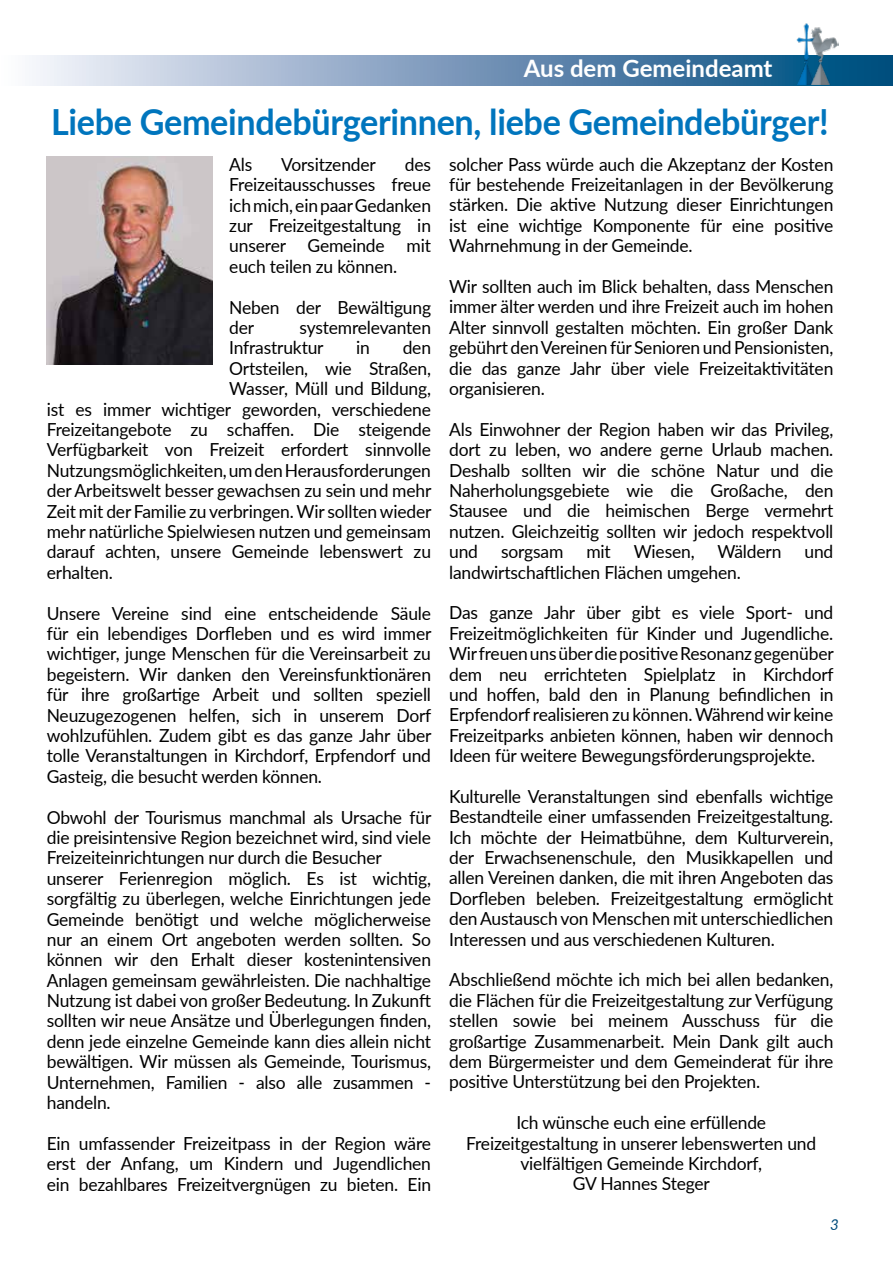
<style>
.page{position:relative;width:893px;height:1263px;background:#fff}
.page>*{position:absolute;margin:0;border:0;box-sizing:border-box;transform-origin:0 0}
.t1{font:700 36px "Lato";letter-spacing:-.01em;color:#0075bd;scale:.95 1}
.t2{font:700 24px "Lato";color:#fff}
.t3{font:18px/20.4px "Lato";letter-spacing:-.01em;color:#000;text-align:justify}
.t4{font:italic 15px "Lato";color:#004c7b}
</style>
<div class="page">
<div style="left:0;top:55px;width:893px;height:30px;background:linear-gradient(to right,#fef6fe,#00437a)"></div>
<img style="left:47px;top:156px;width:165px;height:209px">
<img style="left:796px;top:23px;width:43px;height:61px">
<h2 class="t2" style="left:524px;top:50px;width:250px">Aus dem Gemeindeamt</h2>
<h1 class="t1" style="left:51px;top:96px;width:820px">Liebe Gemeindebürgerinnen, liebe Gemeindebürger!</h1>
<p class="t3" style="left:229px;top:153px;width:25px">Als</p>
<p class="t3" style="left:281px;top:153px;width:96px">Vorsitzender</p>
<p class="t3" style="left:449px;top:153px;width:386px">solcher Pass würde auch die Akzeptanz der Kosten für bestehende Freizeitanlagen in der Bevölkerung stärken. Die aktive Nutzung dieser Einrichtungen ist eine wichtige Komponente für eine positive Wahrnehmung in der Gemeinde.</p>
<p class="t3" style="left:449px;top:275px;width:386px">Wir sollten auch im Blick behalten, dass Menschen immer älter werden und ihre Freizeit auch im hohen Alter sinnvoll gestalten möchten. Ein großer Dank gebührt den Vereinen für Senioren und Pensionisten, die das ganze Jahr über viele Freizeitaktivitäten organisieren.</p>
<p class="t3" style="left:449px;top:418px;width:386px">Als Einwohner der Region haben wir das Privileg, dort zu leben, wo andere gerne Urlaub machen.<br>Deshalb sollten wir die schöne Natur und die Naherholungsgebiete wie die Großache, den Stausee und die heimischen Berge vermehrt nutzen. Gleichzeitig sollten wir jedoch respektvoll und</p>
<p class="t3" style="left:229px;top:153px;width:203px;text-indent:176px">des Freizeitausschusses freue ich mich, ein paar Gedanken zur Freizeitgestaltung in unserer Gemeinde mit euch teilen zu können.</p>
<p class="t3" style="left:229px;top:296px;width:203px">Neben der Bewältigung der</p>
<p class="t3" style="left:229px;top:316px;width:203px;text-indent:70px">systemrelevanten<br>Infrastruktur</p>
<p class="t3" style="left:356px;top:337px;width:15px">in</p>
<p class="t3" style="left:403px;top:337px;width:30px">den</p>
<p class="t3" style="left:229px;top:357px;width:203px">Ortsteilen, wie Straßen,</p>
<p class="t3" style="left:229px;top:378px;width:203px">Wasser, Müll und Bildung,</p>
<p class="t3" style="left:47px;top:398px;width:386px">ist es immer wichtiger geworden, verschiedene</p>
<p class="t3" style="left:47px;top:418px;width:386px">Freizeitangebote zu schaffen. Die steigende</p>
<p class="t3" style="left:47px;top:439px;width:386px">Verfügbarkeit von Freizeit erfordert sinnvolle</p>
<p class="t3" style="left:47px;top:459px;width:386px">Nutzungsmöglichkeiten, um den Herausforderungen</p>
<p class="t3" style="left:47px;top:480px;width:386px">der Arbeitswelt besser gewachsen zu sein und mehr</p>
<p class="t3" style="left:47px;top:500px;width:386px">Zeit mit der Familie zu verbringen. Wir sollten wieder</p>
<p class="t3" style="left:47px;top:520px;width:386px">mehr natürliche Spielwiesen nutzen und gemeinsam</p>
<p class="t3" style="left:47px;top:541px;width:386px">darauf achten, unsere Gemeinde lebenswert zu</p>
<p class="t3" style="left:47px;top:561px;width:68px">erhalten.</p>
<p class="t3" style="left:47px;top:602px;width:386px">Unsere Vereine sind eine entscheidende Säule für ein lebendiges Dorfleben und es wird immer wichtiger, junge Menschen für die Vereinsarbeit zu begeistern. Wir danken den Vereinsfunktionären für ihre großartige Arbeit und sollten speziell Neuzugezogenen helfen, sich in unserem Dorf wohlzufühlen. Zudem gibt es das ganze Jahr über tolle Veranstaltungen in Kirchdorf, Erpfendorf und Gasteig, die besucht werden können.</p>
<p class="t3" style="left:47px;top:806px;width:386px;text-align:left">Obwohl der Tourismus manchmal als Ursache für die preisintensive Region bezeichnet wird, sind viele Freizeiteinrichtungen nur durch die Besucher unserer Ferienregion möglich. Es ist wichtig, sorgfältig zu überlegen, welche Einrichtungen jede Gemeinde benötigt und welche möglicherweise nur an einem Ort angeboten werden sollten. So können wir den Erhalt dieser kostenintensiven Anlagen gemeinsam gewährleisten. Die nachhaltige Nutzung ist dabei von großer Bedeutung. In Zukunft sollten wir neue Ansätze und Überlegungen finden, denn jede einzelne Gemeinde kann dies allein nicht bewältigen. Wir müssen als Gemeinde, Tourismus, Unternehmen, Familien - also alle zusammen - handeln.</p>
<p class="t3" style="left:47px;top:1132px;width:386px">Ein umfassender Freizeitpass in der Region wäre erst der Anfang, um Kindern und Jugendlichen ein bezahlbares Freizeitvergnügen zu bieten. Ein</p>
<p class="t3" style="left:501px;top:541px;width:64px">sorgsam</p>
<p class="t3" style="left:586px;top:541px;width:26px">mit</p>
<p class="t3" style="left:634px;top:541px;width:62px">Wiesen,</p>
<p class="t3" style="left:717px;top:541px;width:65px">Wäldern</p>
<p class="t3" style="left:804px;top:541px;width:30px">und</p>
<p class="t3" style="left:449px;top:561px;width:293px">landwirtschaftlichen Flächen umgehen.</p>
<p class="t3" style="left:449px;top:602px;width:386px">Das ganze Jahr über gibt es viele Sport- und Freizeitmöglichkeiten für Kinder und Jugendliche.<br>Wir freuen uns über die positive Resonanz gegenüber dem neu errichteten Spielplatz in Kirchdorf und hoffen, bald den in Planung befindlichen in Erpfendorf realisieren zu können. Während wir keine Freizeitparks anbieten können, haben wir dennoch Ideen für weitere Bewegungsförderungsprojekte.</p>
<p class="t3" style="left:449px;top:785px;width:386px">Kulturelle Veranstaltungen sind ebenfalls wichtige Bestandteile einer umfassenden Freizeitgestaltung.<br>Ich möchte der Heimatbühne, dem Kulturverein, der Erwachsenenschule, den Musikkapellen und allen Vereinen danken, die mit ihren Angeboten das Dorfleben beleben. Freizeitgestaltung ermöglicht den Austausch von Menschen mit unterschiedlichen Interessen und aus verschiedenen Kulturen.</p>
<p class="t3" style="left:449px;top:969px;width:386px">Abschließend möchte ich mich bei allen bedanken, die Flächen für die Freizeitgestaltung zur Verfügung stellen sowie bei meinem Ausschuss für die großartige Zusammenarbeit. Mein Dank gilt auch dem Bürgermeister und dem Gemeinderat für ihre positive Unterstützung bei den Projekten.</p>
<p class="t3" style="left:466px;top:1112px;width:352px;text-align:center">Ich wünsche euch eine erfüllende Freizeitgestaltung in unserer lebenswerten und vielfältigen Gemeinde Kirchdorf,<br>GV Hannes Steger</p>
<p class="t4" style="left:830px;top:1213px;width:10px">3</p>
</div>
